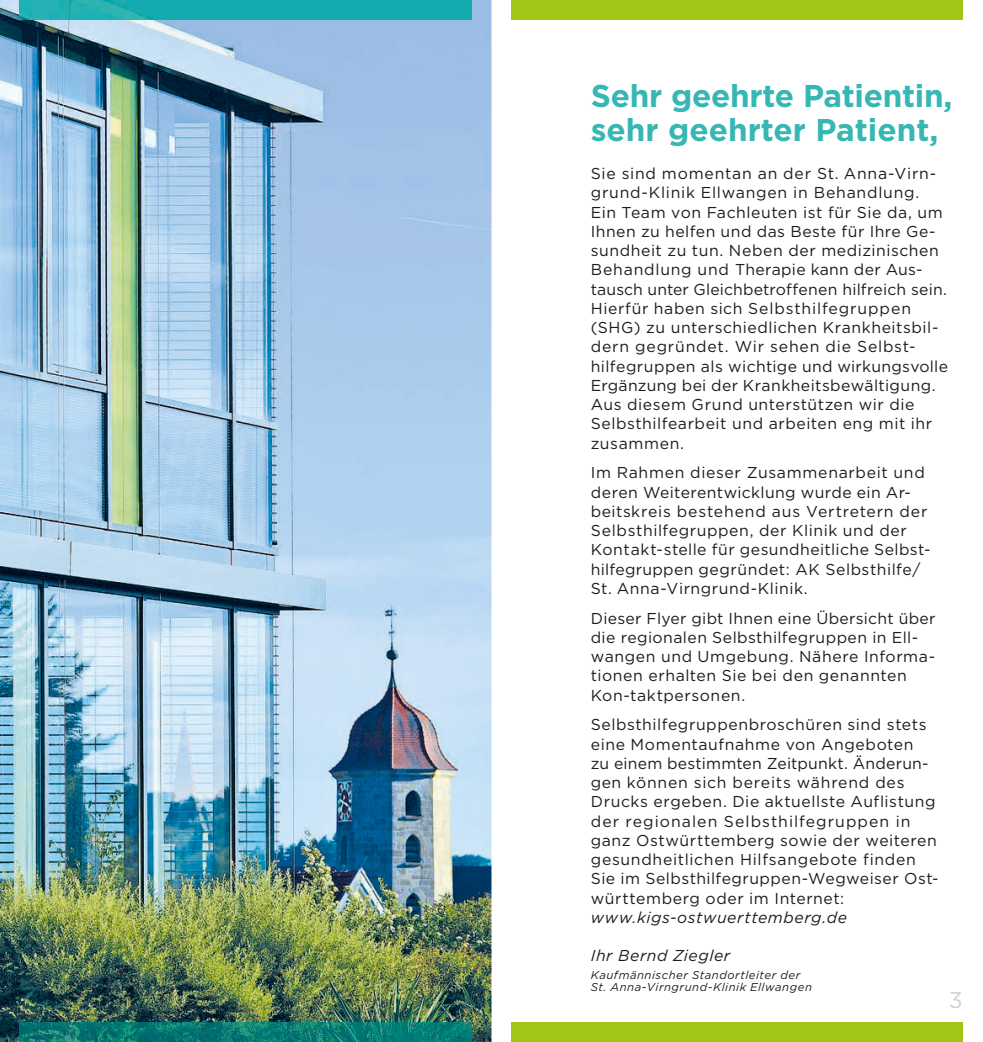
<style>
.page{position:relative;width:983px;height:1042px;background:#fff}
.page>*{position:absolute;margin:0;border:0;box-sizing:border-box;transform-origin:0 0}
.t1{font:700 31.5px/33.2px "Gotham Pro";letter-spacing:-.01em;color:#36b7b4}
.t2{font:22.75px "Gotham Pro";color:#d0d0d0}
.t3{font:15.75px/19.2px "Gotham Pro";letter-spacing:.035em;color:#1d1d1b}
.t4{font:italic 15.75px "Gotham Pro";letter-spacing:.035em;color:#1d1d1b}
.t5{font:italic 11.38px/12.2px "Gotham Pro";letter-spacing:.045em;color:#1d1d1b}
</style>
<div class="page">
<img style="left:0;top:0;width:491px;height:1042px">
<div style="left:511px;top:1022px;width:451px;height:20px;background:#a2c617"></div>
<div style="left:511px;top:0;width:451px;height:20px;background:#a2c617"></div>
<img style="left:20px;top:1022px;width:451px;height:20px">
<img style="left:20px;top:0;width:451px;height:20px">
<h1 class="t1" style="left:590px;top:79px;width:363px">Sehr geehrte Patientin, sehr geehrter Patient,</h1>
<p class="t3" style="left:590px;top:164px;width:358px">Sie sind momentan an der St. Anna-Virn&shy;grund-Klinik Ellwangen in Behandlung.<br>Ein Team von Fachleuten ist für Sie da, um Ihnen zu helfen und das Beste für Ihre Ge&shy;sundheit zu tun. Neben der medizinischen Behandlung und Therapie kann der Aus&shy;tausch unter Gleichbetroffenen hilfreich sein.<br>Hierfür haben sich Selbsthilfegruppen (SHG) zu unterschiedlichen Krankheitsbil&shy;dern gegründet. Wir sehen die Selbst&shy;hilfegruppen als wichtige und wirkungsvolle Ergänzung bei der Krankheitsbewältigung.<br>Aus diesem Grund unterstützen wir die Selbsthilfearbeit und arbeiten eng mit ihr zusammen.</p>
<p class="t3" style="left:590px;top:463px;width:341px">Im Rahmen dieser Zusammenarbeit und deren Weiterentwicklung wurde ein Ar&shy;beitskreis bestehend aus Vertretern der Selbsthilfegruppen, der Klinik und der Kontakt-stelle für gesundheitliche Selbst&shy;hilfegruppen gegründet: AK Selbsthilfe/ St. Anna-Virngrund-Klinik.</p>
<p class="t3" style="left:590px;top:608px;width:346px">Dieser Flyer gibt Ihnen eine Übersicht über die regionalen Selbsthilfegruppen in Ell&shy;wangen und Umgebung. Nähere Informa&shy;tionen erhalten Sie bei den genannten Kon-taktpersonen.</p>
<p class="t3" style="left:590px;top:715px;width:349px">Selbsthilfegruppenbroschüren sind stets eine Momentaufnahme von Angeboten<br>zu einem bestimmten Zeitpunkt. Änderun&shy;gen können sich bereits während des Drucks ergeben. Die aktuellste Auflistung der regionalen Selbsthilfegruppen in ganz Ostwürttemberg sowie der weiteren gesundheitlichen Hilfsangebote finden Sie im Selbsthilfegruppen-Wegweiser Ost&shy;württemberg oder im Internet:</p>
<p class="t4" style="left:590px;top:908px;width:258px">www.kigs-ostwuerttemberg.de</p>
<p class="t4" style="left:590px;top:947px;width:141px">Ihr Bernd Ziegler</p>
<p class="t5" style="left:590px;top:968px;width:223px">Kaufmännischer Standortleiter der<br>St. Anna-Virngrund-Klinik Ellwangen</p>
<h2 class="t2" style="left:948px;top:987px;width:15px">3</h2>
</div>
